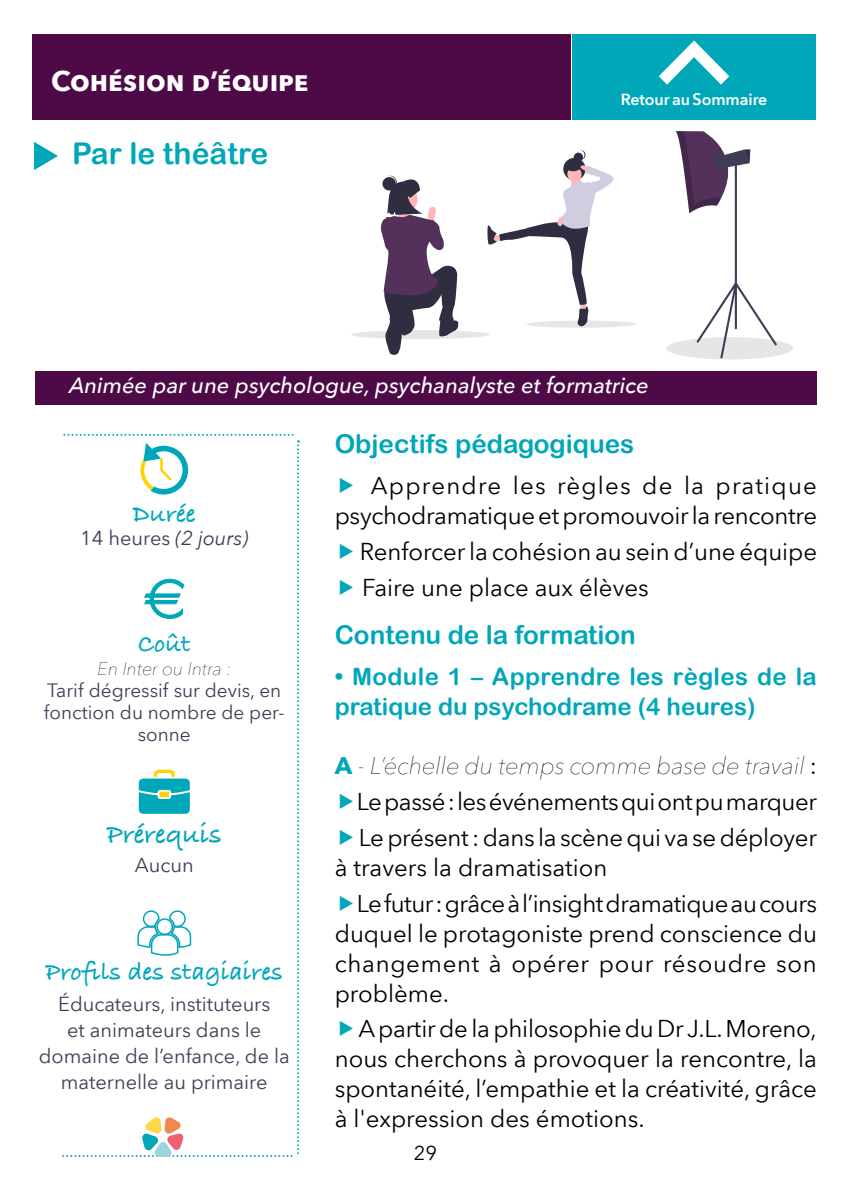
<style>
.page{position:relative;width:851px;height:1191px;background:#fff}
.page>*{position:absolute;margin:0;border:0;box-sizing:border-box;transform-origin:0 0}
.t1{font:30px "Arial Rounded MT Bold";color:#00a7b9}
.t2{font:700 28px "Avenir Next";color:#fff}
.t3{font:700 28px "Bradley Hand ITCTT";color:#00a7b9}
.t4{font:26px "Arial Rounded MT Bold";color:#00a7b9}
.t5{font:700 26px "Bradley Hand ITCTT";color:#00a7b9}
.t6{font:24px/30px "Avenir Next";color:#000;text-align:justify}
.t7{font:24px/35.6px "Avenir Next";letter-spacing:-.02em;color:#000}
.t8{font:24px/30px "Arial Rounded MT Bold";color:#00a7b9}
.t9{font:italic 500 22px "Avenir Next";color:#fff}
.t10{font:20px/26px "Avenir Next";color:#3f3d55;text-align:center}
.t11{font:20px "Avenir Next";color:#000}
.t12{font:19px/22px "Avenir Next";color:#3f3d55;text-align:center}
.t13{font:italic 200 18px "Avenir Next";color:#000}
.t14{font:600 16px "Avenir Next";letter-spacing:-.005em;color:#fff}
.s1{font-style:italic}
.s2{font-weight:700;color:#00a7b9}
.s3{font-weight:200;font-style:italic}
</style>
<div class="page">
<div style="left:32px;top:34px;width:539px;height:85px;background:#4e0947"></div>
<svg style="left:34px;top:142px;width:24px;height:28px"></svg>
<div style="left:351px;top:330px;width:138px;height:9px;background:#e6e6e6;border-radius:50%"></div>
<div style="left:526px;top:320px;width:110px;height:8px;background:#e6e6e6;border-radius:50%"></div>
<div style="left:666px;top:337px;width:127px;height:22px;background:#e6e6e6;border-radius:50%"></div>
<svg style="left:380px;top:175px;width:79px;height:180px"></svg>
<svg style="left:487px;top:150px;width:127px;height:177px"></svg>
<svg style="left:675px;top:131px;width:75px;height:82px"></svg>
<div style="left:714px;top:154px;width:7px;height:16px;background:#3f3d56;border-radius:50%"></div>
<hr style="left:734px;top:161px;width:2px;height:168px;background:#3f3d56">
<svg style="left:696px;top:282px;width:80px;height:76px"></svg>
<div style="left:35px;top:371px;width:781px;height:33px;background:#4e0947"></div>
<svg style="left:63px;top:434px;width:236px;height:723px"></svg>
<div style="left:572px;top:34px;width:243px;height:85px;background:#00a7b9"></div>
<svg style="left:658px;top:40px;width:71px;height:45px"></svg>
<p class="t2" style="left:51px;top:56px;width:259px">Cohésion d’équipe</p>
<p class="t1" style="left:72px;top:135px;width:198px">Par le théâtre</p>
<p class="t14" style="left:620px;top:85px;width:148px">Retour au Sommaire</p>
<p class="t9" style="left:69px;top:367px;width:580px">Animée par une psychologue, psychanalyste et formatrice</p>
<p class="t5" style="left:133px;top:494px;width:64px">Durée</p>
<p class="t10" style="left:80px;top:524px;width:170px">14 heures <span class="s1">(2 jours)</span></p>
<p class="t5" style="left:138px;top:623px;width:54px">Coût</p>
<p class="t13" style="left:97px;top:653px;width:135px">En Inter ou Intra :</p>
<p class="t12" style="left:44px;top:678px;width:242px">Tarif dégressif sur devis, en fonction du nombre de per&shy;sonne</p>
<p class="t3" style="left:107px;top:813px;width:117px">Prérequis</p>
<p class="t10" style="left:135px;top:851px;width:60px">Aucun</p>
<p class="t5" style="left:46px;top:951px;width:239px">Profils des stagiaires</p>
<p class="t10" style="left:39px;top:989px;width:253px">Éducateurs, instituteurs<br>et animateurs dans le domaine de l’enfance, de la maternelle au primaire</p>
<p class="t4" style="left:334px;top:428px;width:301px">Objectifs pédagogiques</p>
<p class="t6" style="left:334px;top:470px;width:484px;text-align:right">Apprendre les règles de la pratique psychodramatique et promouvoir la rencontre</p>
<p class="t6" style="left:359px;top:532px;width:459px;line-height:35.6px">Renforcer la cohésion au sein d’une équipe<br>Faire une place aux élèves</p>
<p class="t4" style="left:334px;top:619px;width:302px">Contenu de la formation</p>
<p class="t8" style="left:334px;top:661px;width:483px">• Module 1 – Apprendre les règles de la pratique du psychodrame (4 heures)</p>
<p class="t6" style="left:357px;top:747px;width:461px;line-height:35.6px;text-indent:-22px"><span class="s2">A</span> <span class="s3">- L’échelle du temps comme base de travail</span> :<br>Le passé : les événements qui ont pu marquer Le présent : dans la scène qui va se déployer</p>
<p class="t7" style="left:357px;top:848px;width:462px;text-indent:-22px">à travers la dramatisation<br>Le futur : grâce à l’insight dramatique au cours</p>
<p class="t6" style="left:334px;top:917px;width:483px">duquel le protagoniste prend conscience du changement à opérer pour résoudre son problème.</p>
<p class="t6" style="left:334px;top:1012px;width:483px;text-indent:24px">A partir de la philosophie du Dr J.L. Moreno, nous cherchons à provoquer la rencontre, la spontanéité, l’empathie et la créativité, grâce à l'expression des émotions.</p>
<p class="t11" style="left:414px;top:1136px;width:25px">29</p>
</div>
